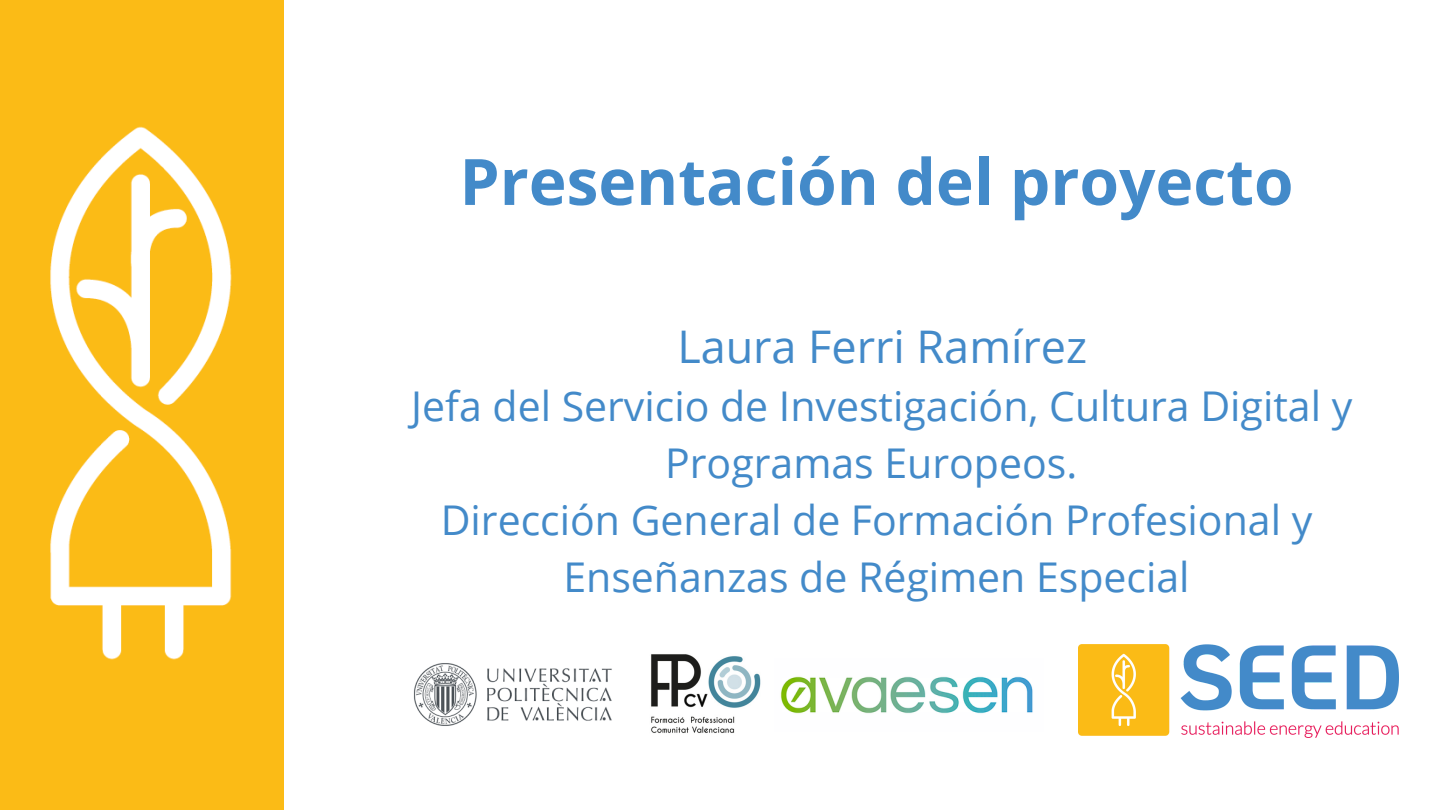
<style>
.page{position:relative;width:1440px;height:810px;background:#fff}
.page>*{position:absolute;margin:0;border:0;box-sizing:border-box;transform-origin:0 0}
.t1{font:700 64px "Open Sans";color:#438ac9}
.t2{font:45px "Open Sans";color:#438ac9}
.t3{font:41px/57px "Open Sans";color:#438ac9;text-align:center}
</style>
<div class="page">
<img style="left:1078px;top:644px;width:320px;height:93px">
<img style="left:414px;top:663px;width:198px;height:63px">
<img style="left:780px;top:676px;width:253px;height:38px">
<img style="left:651px;top:654px;width:110px;height:79px">
<div style="left:0;top:0;width:284px;height:810px;background:#fbbb16"></div>
<img style="left:50px;top:126px;width:182px;height:534px">
<p class="t1" style="left:460px;top:137px;width:836px">Presentación del proyecto</p>
<p class="t2" style="left:677px;top:315px;width:411px">Laura Ferri Ramírez</p>
<p class="t3" style="left:411px;top:377px;width:943px">Jefa del Servicio de Investigación, Cultura Digital y<br>Programas Europeos.</p>
<p class="t3" style="left:441px;top:491px;width:873px">Dirección General de Formación Profesional y<br>Enseñanzas de Régimen Especial</p>
</div>
